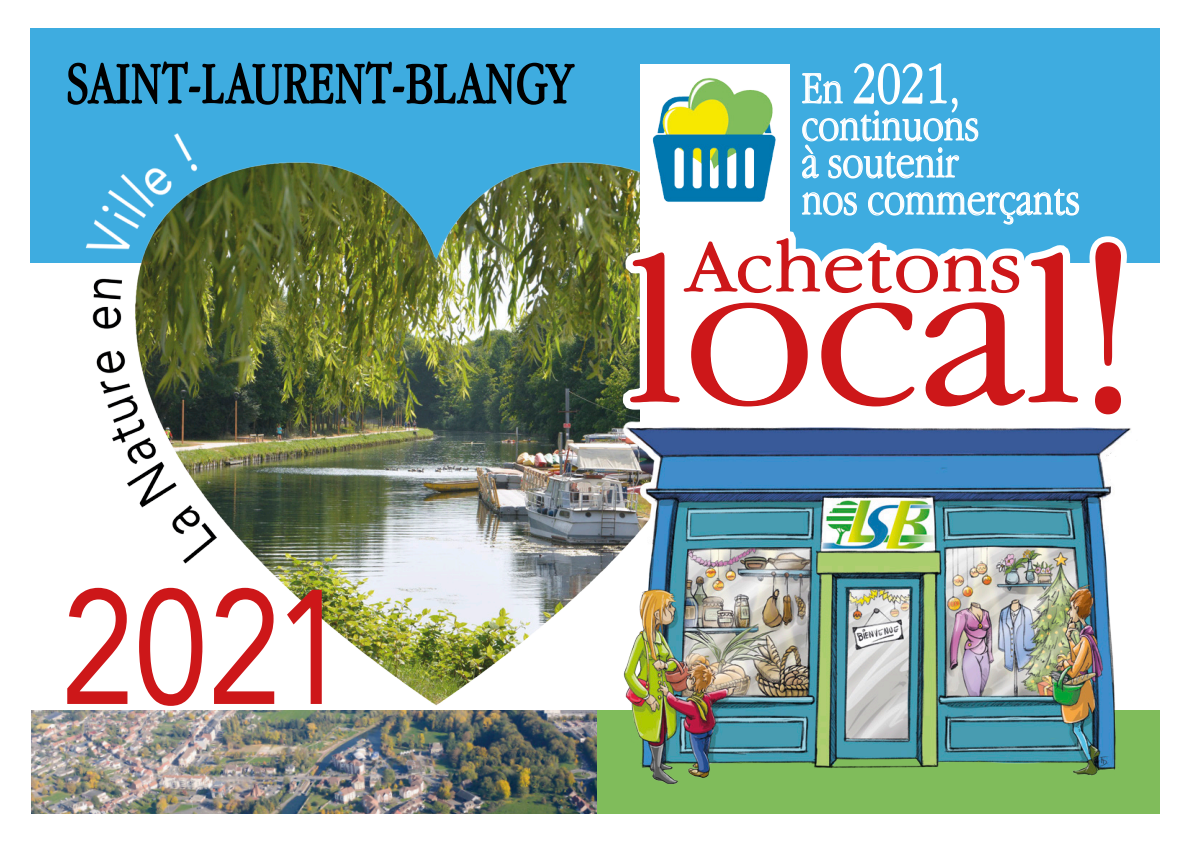
<style>
.page{position:relative;width:1191px;height:842px;background:#fff}
.page>*{position:absolute;margin:0;border:0;box-sizing:border-box;transform-origin:0 0}
.t1{font:300 274.1px "Apple Garamond";color:#cd1719;scale:1.35 1}
.t2{font:300 214.5px "Apple Garamond";color:#cd1719;scale:1.35 1}
.t3{font:161.3px "Avenir";color:#cd1719;scale:.82 1}
.t4{font:300 75.1px "Apple Garamond";letter-spacing:.02em;color:#cd1719;scale:1.35 1}
.t5{font:300 60.2px "Apple Garamond";letter-spacing:.025em;color:#000;scale:.9 1}
.t6{font:300 60.2px "Apple Garamond";color:#fff}
.t7{font:300 46.3px/37.1px "Apple Garamond";color:#fff}
.s1{font-size:46.3px}
.s2{font-size:51px}
</style>
<div class="page">
<div style="left:30px;top:28px;width:1130px;height:235px;background:#3eace0"></div>
<div style="left:596px;top:710px;width:564px;height:104px;background:#80bc5b"></div>
<svg style="left:67px;top:61px;width:508px;height:44px"></svg>
<img style="left:31px;top:710px;width:565px;height:104px">
<img style="left:50px;top:133px;width:561px;height:586px">
<img style="left:608px;top:411px;width:522px;height:372px">
<svg style="left:611px;top:63px;width:520px;height:367px"></svg>
<p class="t5" style="left:67px;top:48px;width:563px">SAINT-LAURENT-BLANGY</p>
<p class="t6" style="left:801px;top:48px;width:159px"><span class="s1">En</span> 2021<span class="s2">,</span></p>
<p class="t7" style="left:801px;top:106px;width:280px">continuons<br>à soutenir<br>nos commerçants</p>
<p class="t4" style="left:687px;top:223px;width:249px">Achetons</p>
<p class="t2" style="left:627px;top:207px;width:339px">local</p>
<p class="t1" style="left:1066px;top:162px;width:63px">!</p>
<p class="t3" style="left:61px;top:518px;width:351px">2021</p>
</div>
